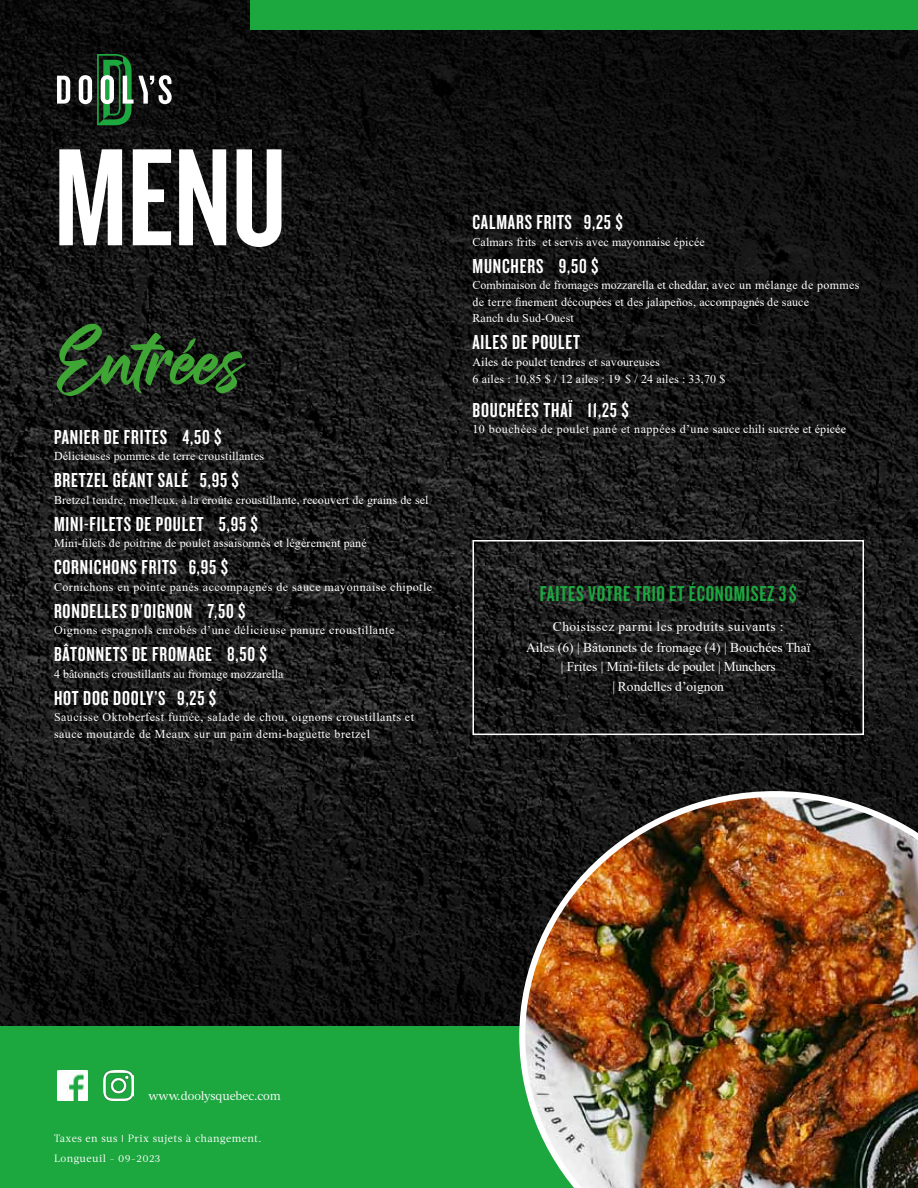
<style>
.page{position:relative;width:918px;height:1188px;background:#fff}
.page>*{position:absolute;margin:0;border:0;box-sizing:border-box;transform-origin:0 0}
.t1{font:144px "Knockout HTF48 Featherweight";color:#fff}
.t2{font:64.95px "Fallinlove";letter-spacing:.015em;color:#3fa535}
.t3{font:22.5px "Knockout HTF48 Featherweight";letter-spacing:.03em;color:#1ca73f}
.t4{font:21px "Knockout HTF48 Featherweight";letter-spacing:.04em;color:#fff}
.t5{font:13.5px/21px "Times New Roman";color:#fff;text-align:center}
.t6{font:12px/16.5px "Times New Roman";letter-spacing:.01em;color:#fff}
.t7{font:12px/16.5px "Times New Roman";letter-spacing:.04em;color:#fff}
.t8{font:12px "Acta";letter-spacing:-.005em;color:#fff}
.t9{font:10.5px/19.4px "Acta";letter-spacing:.04em;color:#fff}
.s1{font-family:"Knockout 27 Junior Bantamwt"}
</style>
<div class="page">
<img style="left:0;top:0;width:918px;height:1026px">
<div style="left:0;top:1026px;width:918px;height:162px;background:#1ca73f"></div>
<img style="left:519px;top:791px;width:399px;height:397px">
<svg style="left:57px;top:76px;width:13px;height:28px"></svg>
<svg style="left:79px;top:54px;width:93px;height:71px;background:#354c3b"></svg>
<div style="left:250px;top:0;width:668px;height:29px;background:#1ca73f"></div>
<div style="left:472px;top:540px;width:392px;height:195px;border:2px solid #fff"></div>
<img style="left:58px;top:1070px;width:30px;height:30px">
<img style="left:104px;top:1070px;width:30px;height:30px">
<h1 class="t1" style="left:54px;top:125px;width:224px">MENU</h1>
<h2 class="t2" style="left:54px;top:324px;width:188px">Entrées</h2>
<h3 class="t4" style="left:54px;top:426px;width:169px">PANIER DE FRITES 4,50 $</h3>
<p class="t6" style="left:54px;top:448px;width:212px">Délicieuses pommes de terre croustillantes</p>
<h3 class="t4" style="left:54px;top:470px;width:187px">BRETZEL GÉANT SALÉ 5,95 $</h3>
<p class="t6" style="left:54px;top:491px;width:376px">Bretzel tendre, moelleux, à la croûte croustillante, recouvert de grains de sel</p>
<h3 class="t4" style="left:54px;top:513px;width:44px">MINI-FILETS</h3>
<h3 class="t4" style="left:136px;top:513px;width:55px">DE POULET</h3>
<h3 class="t4" style="left:219px;top:513px;width:41px">5,95 $</h3>
<p class="t6" style="left:54px;top:535px;width:314px">Mini-filets de poitrine de poulet assaisonnés et légèrement pané</p>
<h3 class="t4" style="left:54px;top:557px;width:176px">CORNICHONS FRITS 6,95 $</h3>
<p class="t7" style="left:54px;top:578px;width:380px">Cornichons en pointe panés accompagnés de sauce mayonnaise chipotle</p>
<h3 class="t4" style="left:54px;top:600px;width:27px">RONDELLES</h3>
<h3 class="t4" style="left:131px;top:600px;width:116px">D’OIGNON 7,50 $</h3>
<p class="t7" style="left:54px;top:622px;width:342px">Oignons espagnols enrobés d’une délicieuse panure croustillante</p>
<h3 class="t4" style="left:54px;top:644px;width:42px">BÂTONNETS</h3>
<h3 class="t4" style="left:132px;top:644px;width:136px">DE FROMAGE 8,50 $</h3>
<p class="t6" style="left:54px;top:665px;width:231px">4 bâtonnets croustillants au fromage mozzarella</p>
<h3 class="t4" style="left:54px;top:687px;width:164px">HOT DOG DOOLY’S 9,25 $</h3>
<p class="t7" style="left:54px;top:709px;width:362px">Saucisse Oktoberfest fumée, salade de chou, oignons croustillants et sauce moutarde de Meaux sur un pain demi-baguette bretzel</p>
<h3 class="t4" style="left:472px;top:212px;width:152px">CALMARS FRITS 9,25 $</h3>
<p class="t6" style="left:472px;top:233px;width:234px">Calmars frits et servis avec mayonnaise épicée</p>
<h3 class="t4" style="left:472px;top:255px;width:128px">MUNCHERS 9,50 $</h3>
<p class="t6" style="left:472px;top:277px;width:389px">Combinaison de fromages mozzarella et cheddar, avec un mélange de pommes de terre finement découpées et des jalapeños, accompagnés de sauce<br>Ranch du Sud-Ouest</p>
<h3 class="t4" style="left:472px;top:332px;width:94px">AILES DE POULET</h3>
<p class="t6" style="left:472px;top:353px;width:254px;line-height:17.2px">Ailes de poulet tendres et savoureuses<br>6 ailes : 10,85 $ / 12 ailes : 19 $ / 24 ailes : 33,70 $</p>
<h3 class="t4" style="left:472px;top:399px;width:158px">BOUCHÉES THAÏ 11,25 $</h3>
<p class="t7" style="left:472px;top:421px;width:375px">10 bouchées de poulet pané et nappées d’une sauce chili sucrée et épicée</p>
<h3 class="t3" style="left:540px;top:582px;width:258px">FAITES VOTRE TRIO ET ÉCONOMISEZ 3 $</h3>
<p class="t5" style="left:526px;top:615px;width:286px">Choisissez parmi les produits suivants :<br>Ailes (6) | Bâtonnets de fromage (4) | Bouchées Thaï</p>
<p class="t5" style="left:561px;top:657px;width:217px;line-height:19.5px">| Frites | Mini-filets de poulet | Munchers | Rondelles d’oignon</p>
<p class="t8" style="left:149px;top:1089px;width:134px">www.doolysquebec.com</p>
<p class="t9" style="left:54px;top:1129px;width:209px">Taxes en sus <span class="s1">I</span> Prix sujets à changement.<br>Longueuil - 09-2023</p>
</div>
